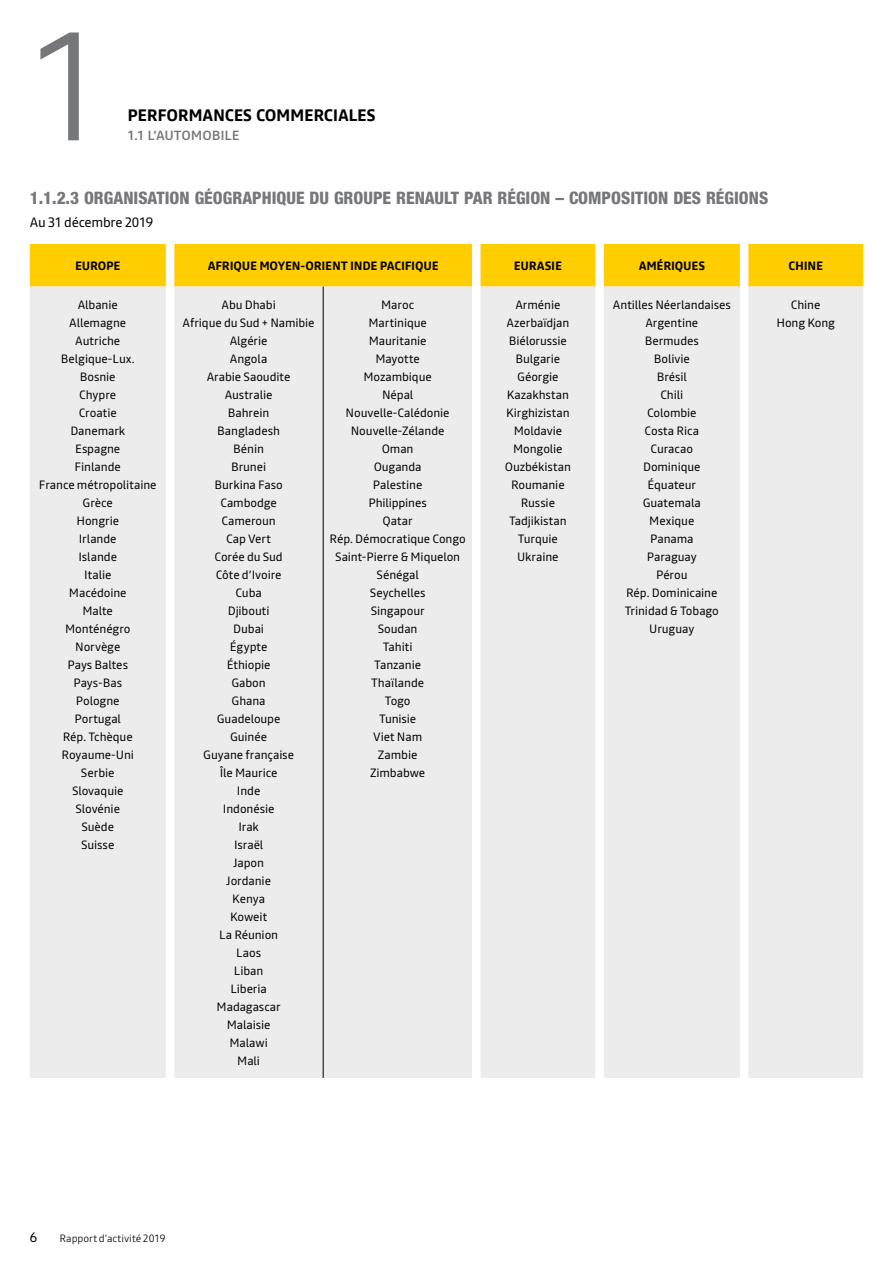
<style>
.page{position:relative;width:893px;height:1263px;background:#fff}
.page>*{position:absolute;margin:0;border:0;box-sizing:border-box;transform-origin:0 0}
.t1{font:300 154.5px "Read";color:#76777a}
.t2{font:800 condensed 17.25px "Helvetica Neue LT Std";color:#76777a}
.t3{font:700 16.5px "Read";letter-spacing:-.02em;color:#000}
.t4{font:13.5px "Read";letter-spacing:-.02em;color:#000}
.t5{font:500 13.5px "Read";letter-spacing:-.01em;color:#76777a}
.t6{font:12px/18px "Read";letter-spacing:-.01em;color:#000;text-align:center}
.t7{font:700 12px "Read";letter-spacing:-.02em;color:#000}
.t8{font:300 10.5px "Read";letter-spacing:-.005em;color:#000}
</style>
<div class="page">
<div style="left:30px;top:244px;width:833px;height:43px;background:#ffcd00"></div>
<div style="left:30px;top:287px;width:833px;height:791px;background:#ececec"></div>
<div style="left:174px;top:287px;width:298px;height:791px;background:#ececec"></div>
<hr style="left:323px;top:287px;width:1px;height:791px;background:#000">
<h1 class="t1" style="left:28px;top:-21px;width:86px">1</h1>
<h3 class="t3" style="left:128px;top:104px;width:250px">PERFORMANCES COMMERCIALES</h3>
<p class="t5" style="left:128px;top:126px;width:114px">1.1 L’AUTOMOBILE</p>
<h2 class="t2" style="left:30px;top:187px;width:740px">1.1.2.3 ORGANISATION GÉOGRAPHIQUE DU GROUPE RENAULT PAR RÉGION – COMPOSITION DES RÉGIONS</h2>
<p class="t4" style="left:30px;top:212px;width:125px">Au 31 décembre 2019</p>
<p class="t7" style="left:75px;top:257px;width:47px">EUROPE</p>
<p class="t7" style="left:208px;top:257px;width:232px">AFRIQUE MOYEN-ORIENT INDE PACIFIQUE</p>
<p class="t7" style="left:514px;top:257px;width:50px">EURASIE</p>
<p class="t7" style="left:639px;top:257px;width:68px">AMÉRIQUES</p>
<p class="t7" style="left:789px;top:257px;width:36px">CHINE</p>
<p class="t6" style="left:39px;top:296px;width:119px">Albanie<br>Allemagne<br>Autriche<br>Belgique-Lux.<br>Bosnie<br>Chypre<br>Croatie<br>Danemark<br>Espagne<br>Finlande<br>France métropolitaine<br>Grèce<br>Hongrie<br>Irlande<br>Islande<br>Italie<br>Macédoine<br>Malte<br>Monténégro<br>Norvège<br>Pays Baltes<br>Pays-Bas<br>Pologne<br>Portugal<br>Rép. Tchèque<br>Royaume-Uni<br>Serbie<br>Slovaquie<br>Slovénie<br>Suède<br>Suisse</p>
<p class="t6" style="left:183px;top:296px;width:133px">Abu Dhabi<br>Afrique du Sud + Namibie<br>Algérie<br>Angola<br>Arabie Saoudite<br>Australie<br>Bahrein<br>Bangladesh<br>Bénin<br>Brunei<br>Burkina Faso<br>Cambodge<br>Cameroun<br>Cap Vert<br>Corée du Sud<br>Côte d’Ivoire<br>Cuba<br>Djibouti<br>Dubai<br>Égypte<br>Éthiopie<br>Gabon<br>Ghana<br>Guadeloupe<br>Guinée<br>Guyane française<br>Île Maurice<br>Inde<br>Indonésie<br>Irak<br>Israël<br>Japon<br>Jordanie<br>Kenya<br>Koweit<br>La Réunion<br>Laos<br>Liban<br>Liberia<br>Madagascar<br>Malaisie<br>Malawi<br>Mali</p>
<p class="t6" style="left:330px;top:296px;width:138px">Maroc<br>Martinique<br>Mauritanie<br>Mayotte<br>Mozambique<br>Népal<br>Nouvelle-Calédonie<br>Nouvelle-Zélande<br>Oman<br>Ouganda<br>Palestine<br>Philippines<br>Qatar<br>Rép. Démocratique Congo<br>Saint-Pierre &amp; Miquelon<br>Sénégal<br>Seychelles<br>Singapour<br>Soudan<br>Tahiti<br>Tanzanie<br>Thaïlande<br>Togo<br>Tunisie<br>Viet Nam<br>Zambie<br>Zimbabwe</p>
<p class="t6" style="left:505px;top:296px;width:68px">Arménie<br>Azerbaïdjan<br>Biélorussie<br>Bulgarie<br>Géorgie<br>Kazakhstan<br>Kirghizistan<br>Moldavie<br>Mongolie<br>Ouzbékistan<br>Roumanie<br>Russie<br>Tadjikistan<br>Turquie<br>Ukraine</p>
<p class="t6" style="left:613px;top:296px;width:120px">Antilles Néerlandaises<br>Argentine<br>Bermudes<br>Bolivie<br>Brésil<br>Chili<br>Colombie<br>Costa Rica<br>Curacao<br>Dominique<br>Équateur<br>Guatemala<br>Mexique<br>Panama<br>Paraguay<br>Pérou<br>Rép. Dominicaine<br>Trinidad &amp; Tobago<br>Uruguay</p>
<p class="t6" style="left:776px;top:296px;width:60px">Chine<br>Hong Kong</p>
<p class="t4" style="left:30px;top:1227px;width:9px">6</p>
<p class="t8" style="left:60px;top:1231px;width:108px">Rapport d’activité 2019</p>
</div>
